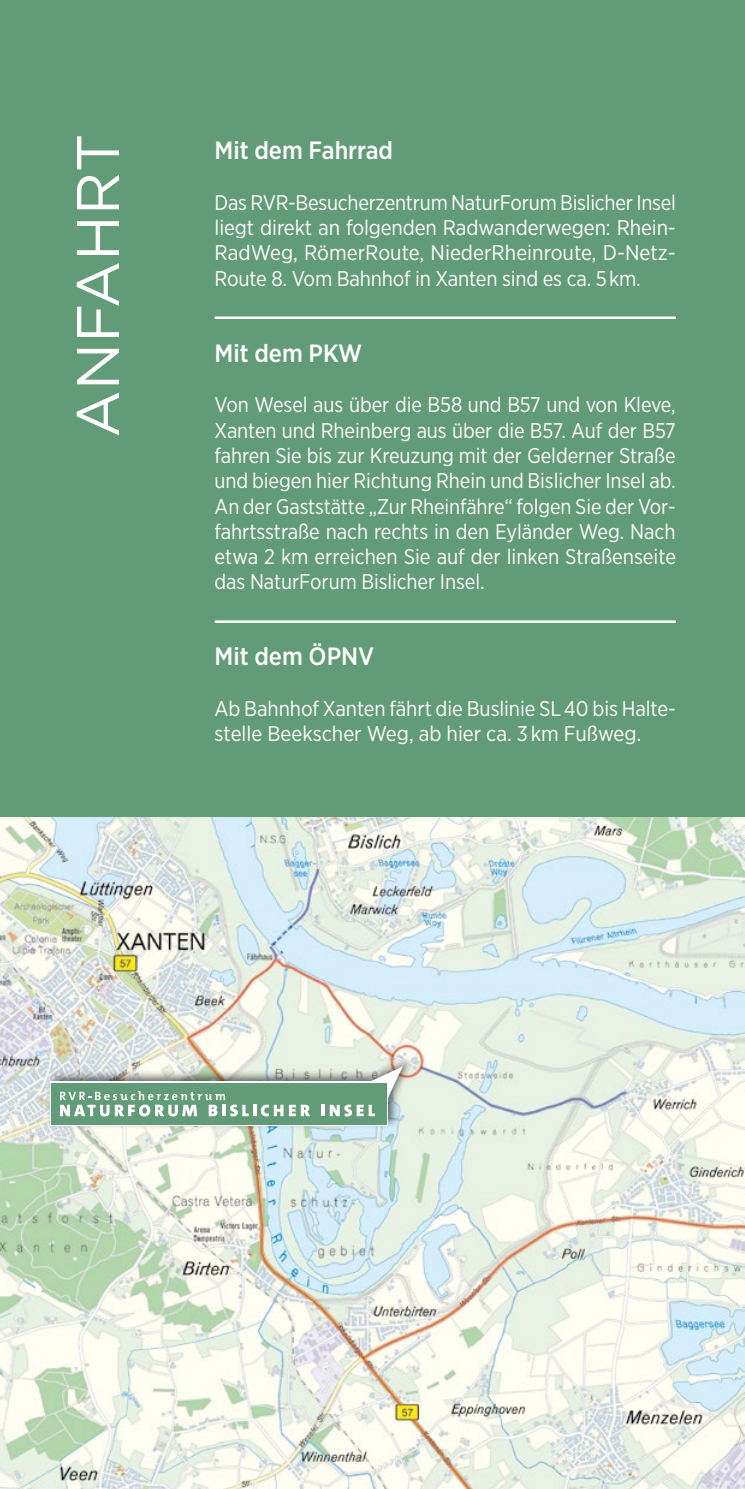
<style>
.page{position:relative;width:745px;height:1489px;background:#fff}
.page>*{position:absolute;margin:0;border:0;box-sizing:border-box;transform-origin:0 0}
.t1{font:60px "Gotham";color:#fff}
.t2{font:500 25px "Gotham Narrow";color:#fff}
.t3{font:21.25px/25.2px "Gotham Narrow";letter-spacing:-.005em;color:#fff}
</style>
<div class="page">
<div style="left:0;top:0;width:744px;height:1488px;background:#629b78"></div>
<hr style="left:214px;top:316px;width:461px;height:3px;background:#fff">
<hr style="left:214px;top:620px;width:461px;height:3px;background:#fff">
<img style="left:0;top:817px;width:744px;height:671px">
<div style="left:47px;top:1054px;width:367px;height:74px;background:#000;opacity:.55"></div>
<svg style="left:50px;top:1081px;width:337px;height:44px"></svg>
<div style="left:51px;top:1082px;width:335px;height:42px;background:#629b78"></div>
<svg style="left:60px;top:1091px;width:223px;height:25px"></svg>
<svg style="left:289px;top:1104px;width:21px;height:12px"></svg>
<svg style="left:321px;top:1066px;width:81px;height:50px"></svg>
<h1 class="t1" style="left:59px;top:437px;width:305px;rotate:-90deg">ANFAHRT</h1>
<p class="t2" style="left:214px;top:134px;width:180px">Mit dem Fahrrad</p>
<p class="t3" style="left:214px;top:189px;width:462px">Das RVR-Besucherzentrum NaturForum Bislicher Insel liegt direkt an folgenden Radwanderwegen: Rhein-RadWeg, RömerRoute, NiederRheinroute, D-Netz-Route 8. Vom Bahnhof in Xanten sind es ca. 5 km.</p>
<p class="t2" style="left:214px;top:337px;width:149px">Mit dem PKW</p>
<p class="t3" style="left:214px;top:391px;width:462px;text-align:justify">Von Wesel aus über die B58 und B57 und von Kleve, Xanten und Rheinberg aus über die B57. Auf der B57 fahren Sie bis zur Kreuzung mit der Gelderner Straße und biegen hier Richtung Rhein und Bislicher Insel ab.<br>An der Gaststätte „Zur Rheinfähre“ folgen Sie der Vor&shy;fahrtsstraße nach rechts in den Eyländer Weg. Nach etwa 2 km erreichen Sie auf der linken Straßenseite das NaturForum Bislicher Insel.</p>
<p class="t2" style="left:214px;top:640px;width:161px">Mit dem ÖPNV</p>
<p class="t3" style="left:214px;top:695px;width:460px">Ab Bahnhof Xanten fährt die Buslinie SL 40 bis Halte&shy;stelle Beekscher Weg, ab hier ca. 3 km Fußweg.</p>
</div>
